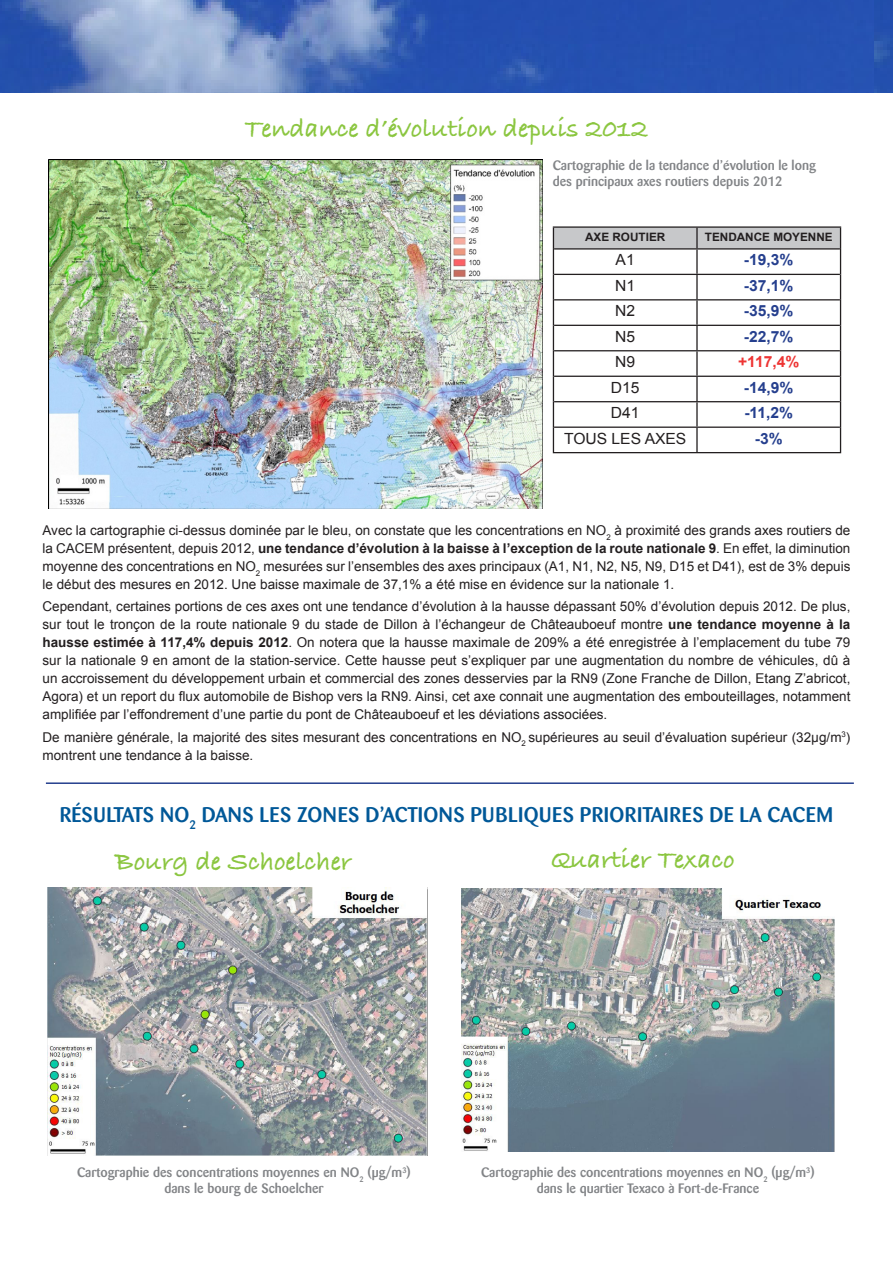
<style>
.page{position:relative;width:893px;height:1263px;background:#fff}
.page>*{position:absolute;margin:0;border:0;box-sizing:border-box;transform-origin:0 0}
.t1{font:700 27px "Bradley Hand ITCTT";color:#8bc640}
.t2{font:500 21px "Barmeno";letter-spacing:.02em;color:#005898}
.t3{font:700 15.45px "Arial";color:#253f8e}
.t4{font:15.45px "Arial";color:#231f20}
.t5{font:700 15.45px "Arial";color:#ee3433}
.t6{font:13.5px/18px "Arial";color:#231f20;text-align:justify}
.t7{font:500 13.5px/16.2px "Barmeno";color:#828487;text-align:center}
.t8{font:700 11.55px "Arial";color:#231f20}
.s1{font-weight:700}
</style>
<div class="page">
<img style="left:0;top:0;width:875px;height:92px">
<img style="left:875px;top:0;width:18px;height:92px">
<img style="left:49px;top:159px;width:493px;height:349px">
<hr style="left:553px;top:226px;width:144px;height:2px;background:#231f20">
<hr style="left:697px;top:226px;width:144px;height:2px;background:#231f20">
<hr style="left:553px;top:452px;width:144px;height:1px;background:#231f20">
<hr style="left:697px;top:452px;width:144px;height:1px;background:#231f20">
<svg style="left:553px;top:227px;width:288px;height:225px"></svg>
<img style="left:461px;top:889px;width:373px;height:262px">
<img style="left:47px;top:888px;width:381px;height:267px">
<hr style="left:46px;top:782px;width:808px;height:2px;background:#253f8e">
<h1 class="t1" style="left:245px;top:108px;width:405px">Tendance d’évolution depuis 2012</h1>
<p class="t7" style="left:553px;top:157px;width:264px;text-align:left">Cartographie de la tendance d’évolution le long des principaux axes routiers depuis 2012</p>
<p class="t8" style="left:585px;top:229px;width:82px">AXE ROUTIER</p>
<p class="t8" style="left:705px;top:229px;width:129px">TENDANCE MOYENNE</p>
<p class="t4" style="left:616px;top:250px;width:21px">A1</p>
<p class="t3" style="left:744px;top:250px;width:51px">-19,3%</p>
<p class="t4" style="left:615px;top:275px;width:22px">N1</p>
<p class="t3" style="left:744px;top:275px;width:51px">-37,1%</p>
<p class="t4" style="left:615px;top:301px;width:22px">N2</p>
<p class="t3" style="left:744px;top:301px;width:51px">-35,9%</p>
<p class="t4" style="left:615px;top:326px;width:22px">N5</p>
<p class="t3" style="left:744px;top:326px;width:51px">-22,7%</p>
<p class="t4" style="left:615px;top:352px;width:22px">N9</p>
<p class="t5" style="left:738px;top:352px;width:63px">+117,4%</p>
<p class="t4" style="left:611px;top:377px;width:30px">D15</p>
<p class="t3" style="left:744px;top:377px;width:51px">-14,9%</p>
<p class="t4" style="left:611px;top:403px;width:30px">D41</p>
<p class="t3" style="left:744px;top:402px;width:50px">-11,2%</p>
<p class="t4" style="left:564px;top:428px;width:124px">TOUS LES AXES</p>
<p class="t3" style="left:755px;top:428px;width:29px">-3%</p>
<p class="t6" style="left:43px;top:521px;width:809px">Avec la cartographie ci-dessus dominée par le bleu, on constate que les concentrations en NO<sub>2</sub> à proximité des grands axes routiers de la CACEM présentent, depuis 2012, <span class="s1">une tendance d’évolution à la baisse à l’exception de la route nationale 9</span>. En effet, la diminution moyenne des concentrations en NO<sub>2</sub> mesurées sur l’ensembles des axes principaux (A1, N1, N2, N5, N9, D15 et D41), est de 3% depuis le début des mesures en 2012. Une baisse maximale de 37,1% a été mise en évidence sur la nationale 1.</p>
<p class="t6" style="left:43px;top:598px;width:809px">Cependant, certaines portions de ces axes ont une tendance d’évolution à la hausse dépassant 50% d’évolution depuis 2012. De plus, sur tout le tronçon de la route nationale 9 du stade de Dillon à l’échangeur de Châteauboeuf montre <span class="s1">une tendance moyenne à la hausse estimée à 117,4% depuis 2012</span>. On notera que la hausse maximale de 209% a été enregistrée à l’emplacement du tube 79 sur la nationale 9 en amont de la station-service. Cette hausse peut s’expliquer par une augmentation du nombre de véhicules, dû à un accroissement du développement urbain et commercial des zones desservies par la RN9 (Zone Franche de Dillon, Etang Z’abricot, Agora) et un report du flux automobile de Bishop vers la RN9. Ainsi, cet axe connait une augmentation des embouteillages, notamment amplifiée par l’effondrement d’une partie du pont de Châteauboeuf et les déviations associées.</p>
<p class="t6" style="left:43px;top:728px;width:809px">De manière générale, la majorité des sites mesurant des concentrations en NO<sub>2</sub> supérieures au seuil d’évaluation supérieur (32µg/m<sup>3</sup>) montrent une tendance à la baisse.</p>
<h2 class="t2" style="left:60px;top:802px;width:775px">RÉSULTATS NO<sub>2</sub> DANS LES ZONES D’ACTIONS PUBLIQUES PRIORITAIRES DE LA CACEM</h2>
<h1 class="t1" style="left:115px;top:841px;width:238px">Bourg de Schoelcher</h1>
<h1 class="t1" style="left:551px;top:839px;width:185px">Quartier Texaco</h1>
<p class="t7" style="left:77px;top:1164px;width:335px">Cartographie des concentrations moyennes en NO<sub>2</sub> (µg/m<sup>3</sup>) dans le bourg de Schoelcher</p>
<p class="t7" style="left:481px;top:1164px;width:335px">Cartographie des concentrations moyennes en NO<sub>2</sub> (µg/m<sup>3</sup>) dans le quartier Texaco à Fort-de-France</p>
</div>
